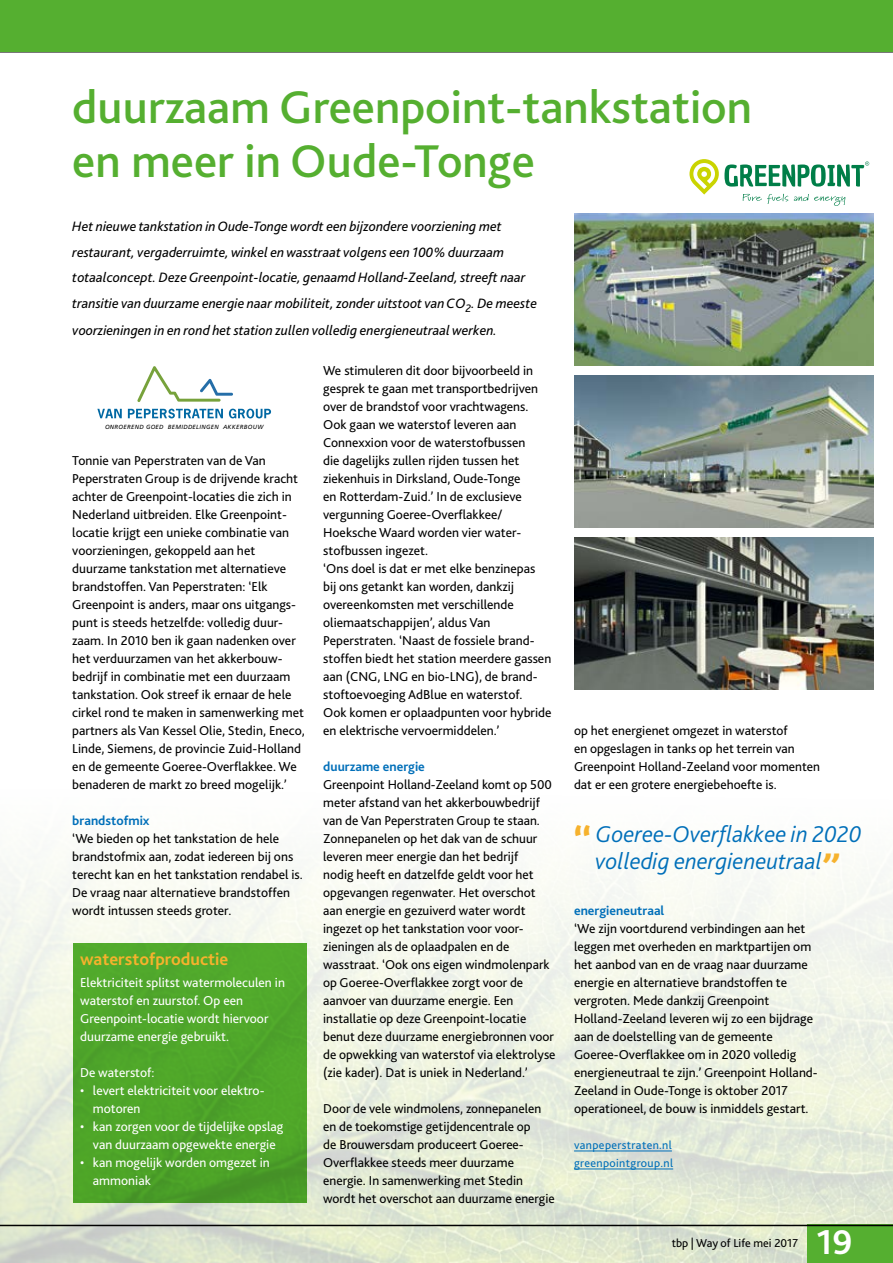
<style>
.page{position:relative;width:893px;height:1263px;background:#fff}
.page>*{position:absolute;margin:0;border:0;box-sizing:border-box;transform-origin:0 0}
.t1{font:500 48px/54px "Bliss 2";color:#55af30}
.t2{font:700 36px "Bliss 2";color:#fff}
.t3{font:italic 300 24px/27px "Bliss 2";color:#006fb9;text-align:center}
.t4{font:700 18px "Bliss 2";color:#f6b22d}
.t5{font:italic 14.25px/25.5px "Bliss 2";color:#000}
.t6{font:13.5px/18px "Bliss 2";color:#000}
.t7{font:13.5px/18px "Bliss 2";color:#fff}
.t8{font:700 13.5px "Bliss 2";color:#006fb9}
.t9{font:12px/18px "Bliss 2";letter-spacing:.03em;color:#006fb9}
.t10{font:12px "Bliss 2";color:#000}
.t11{font:italic 6.3px "Helvetica Neue";color:#000}
.s1{font-weight:800;font-size:37.5px;color:#f6b22d}
.s2{font-weight:800;font-size:36px;color:#f6b22d}
</style>
<div class="page">
<img style="left:0;top:591px;width:893px;height:672px">
<div style="left:808px;top:1225px;width:85px;height:38px;background:#55af30"></div>
<hr style="left:0;top:1225px;width:893px;height:1px;background:#000">
<hr style="left:0;top:51px;width:893px;height:2px;background:#000">
<hr style="left:574px;top:1151px;width:98px;height:1px;background:#006fb9">
<hr style="left:574px;top:1169px;width:99px;height:1px;background:#006fb9">
<div style="left:0;top:0;width:893px;height:51px;background:#55af30"></div>
<div style="left:73px;top:943px;width:234px;height:260px;background:#4fa72a"></div>
<div style="left:0;top:983px;width:5px;height:280px;background:#000;opacity:.25"></div>
<img style="left:574px;top:213px;width:299px;height:153px">
<img style="left:574px;top:375px;width:299px;height:153px">
<img style="left:574px;top:537px;width:299px;height:153px">
<svg style="left:689px;top:159px;width:180px;height:47px"></svg>
<svg style="left:97px;top:409px;width:25px;height:9px"></svg>
<svg style="left:128px;top:409px;width:95px;height:9px"></svg>
<svg style="left:229px;top:409px;width:42px;height:9px"></svg>
<svg style="left:137px;top:366px;width:96px;height:36px"></svg>
<h1 class="t1" style="left:72px;top:79px;width:681px">duurzaam Greenpoint-tankstation en meer in Oude-Tonge</h1>
<p class="t5" style="left:72px;top:213px;width:466px">Het nieuwe tankstation in Oude-Tonge wordt een bijzondere voorziening met restaurant, vergaderruimte, winkel en wasstraat volgens een 100% duurzaam totaalconcept. Deze Greenpoint-locatie, genaamd Holland-Zeeland, streeft naar transitie van duurzame energie naar mobiliteit, zonder uitstoot van CO<sub>2</sub>. De meeste</p>
<p class="t5" style="left:72px;top:317px;width:426px">voorzieningen in en rond het station zullen volledig energieneutraal werken.</p>
<p class="t11" style="left:106px;top:423px;width:158px">ONROEREND GOED BEMIDDELINGEN AKKERBOUW</p>
<p class="t6" style="left:72px;top:451px;width:234px">Tonnie van Peperstraten van de Van Peperstraten Group is de drijvende kracht achter de Greenpoint-locaties die zich in Nederland uitbreiden. Elke Greenpoint&shy;locatie krijgt een unieke combinatie van voorzieningen, gekoppeld aan het duurzame tankstation met alternatieve brandstoffen. Van Peperstraten: ‘Elk Greenpoint is anders, maar ons uitgangs&shy;punt is steeds hetzelfde: volledig duur&shy;zaam. In 2010 ben ik gaan nadenken over het verduurzamen van het akkerbouw&shy;bedrijf in combinatie met een duurzaam tankstation. Ook streef ik ernaar de hele cirkel rond te maken in samenwerking met partners als Van Kessel Olie, Stedin, Eneco, Linde, Siemens, de provincie Zuid-Holland en de gemeente Goeree-Overflakkee. We benaderen de markt zo breed mogelijk.’</p>
<p class="t8" style="left:72px;top:812px;width:79px">brandstofmix</p>
<p class="t6" style="left:72px;top:829px;width:232px">‘We bieden op het tankstation de hele brandstofmix aan, zodat iedereen bij ons terecht kan en het tankstation rendabel is.<br>De vraag naar alternatieve brandstoffen wordt intussen steeds groter.</p>
<h3 class="t4" style="left:80px;top:947px;width:150px">waterstofproductie</h3>
<p class="t7" style="left:80px;top:973px;width:206px">Elektriciteit splitst watermoleculen in waterstof en zuurstof. Op een Greenpoint-locatie wordt hiervoor duurzame energie gebruikt.</p>
<p class="t7" style="left:80px;top:1063px;width:76px">De waterstof:</p>
<p class="t7" style="left:93px;top:1081px;width:173px;text-indent:-13px">• levert elektriciteit voor elektro&shy;motoren</p>
<p class="t7" style="left:80px;top:1117px;width:205px;text-align:center">• kan zorgen voor de tijdelijke opslag van duurzaam opgewekte energie</p>
<p class="t7" style="left:93px;top:1153px;width:178px;text-indent:-13px">• kan mogelijk worden omgezet in ammoniak</p>
<p class="t6" style="left:323px;top:361px;width:230px">We stimuleren dit door bijvoorbeeld in gesprek te gaan met transportbedrijven over de brandstof voor vrachtwagens.<br>Ook gaan we waterstof leveren aan Connexxion voor de waterstofbussen<br>die dagelijks zullen rijden tussen het ziekenhuis in Dirksland, Oude-Tonge<br>en Rotterdam-Zuid.’ In de exclusieve vergunning Goeree-Overflakkee/ Hoeksche Waard worden vier water&shy;stofbussen ingezet.<br>‘Ons doel is dat er met elke benzinepas bij ons getankt kan worden, dankzij overeenkomsten met verschillende oliemaatschappijen’, aldus Van Peperstraten. ‘Naast de fossiele brand&shy;stoffen biedt het station meerdere gassen aan (CNG, LNG en bio-LNG), de brand&shy;stoftoevoeging AdBlue en waterstof.<br>Ook komen er oplaadpunten voor hybride en elektrische vervoermiddelen.’</p>
<p class="t8" style="left:323px;top:758px;width:103px">duurzame energie</p>
<p class="t6" style="left:323px;top:775px;width:234px">Greenpoint Holland-Zeeland komt op 500 meter afstand van het akkerbouwbedrijf van de Van Peperstraten Group te staan.<br>Zonnepanelen op het dak van de schuur leveren meer energie dan het bedrijf<br>nodig heeft en datzelfde geldt voor het opgevangen regenwater. Het overschot aan energie en gezuiverd water wordt ingezet op het tankstation voor voor&shy;zieningen als de oplaadpalen en de wasstraat. ‘Ook ons eigen windmolenpark op Goeree-Overflakkee zorgt voor de aanvoer van duurzame energie. Een installatie op deze Greenpoint-locatie benut deze duurzame energiebronnen voor de opwekking van waterstof via elektrolyse (zie kader). Dat is uniek in Nederland.’</p>
<p class="t6" style="left:323px;top:1099px;width:233px">Door de vele windmolens, zonnepanelen en de toekomstige getijdencentrale op<br>de Brouwersdam produceert Goeree-Overflakkee steeds meer duurzame energie. In samenwerking met Stedin wordt het overschot aan duurzame energie</p>
<p class="t6" style="left:574px;top:721px;width:248px">op het energienet omgezet in waterstof<br>en opgeslagen in tanks op het terrein van Greenpoint Holland-Zeeland voor momenten dat er een grotere energiebehoefte is.</p>
<h3 class="t3" style="left:572px;top:819px;width:292px"><span class="s1">“</span> Goeree-Overflakkee in 2020 volledig energieneutraal<span class="s2">”</span></h3>
<p class="t8" style="left:574px;top:902px;width:92px">energieneutraal</p>
<p class="t6" style="left:574px;top:919px;width:245px">‘We zijn voortdurend verbindingen aan het leggen met overheden en marktpartijen om het aanbod van en de vraag naar duurzame energie en alternatieve brandstoffen te vergroten. Mede dankzij Greenpoint Holland-Zeeland leveren wij zo een bijdrage aan de doelstelling van de gemeente Goeree-Overflakkee om in 2020 volledig energieneutraal te zijn.’ Greenpoint Holland-Zeeland in Oude-Tonge is oktober 2017 operationeel, de bouw is inmiddels gestart.</p>
<p class="t9" style="left:574px;top:1136px;width:101px">vanpeperstraten.nl greenpointgroup.nl</p>
<p class="t10" style="left:672px;top:1235px;width:128px">tbp | Way of Life mei 2017</p>
<h2 class="t2" style="left:816px;top:1220px;width:38px">19</h2>
</div>
